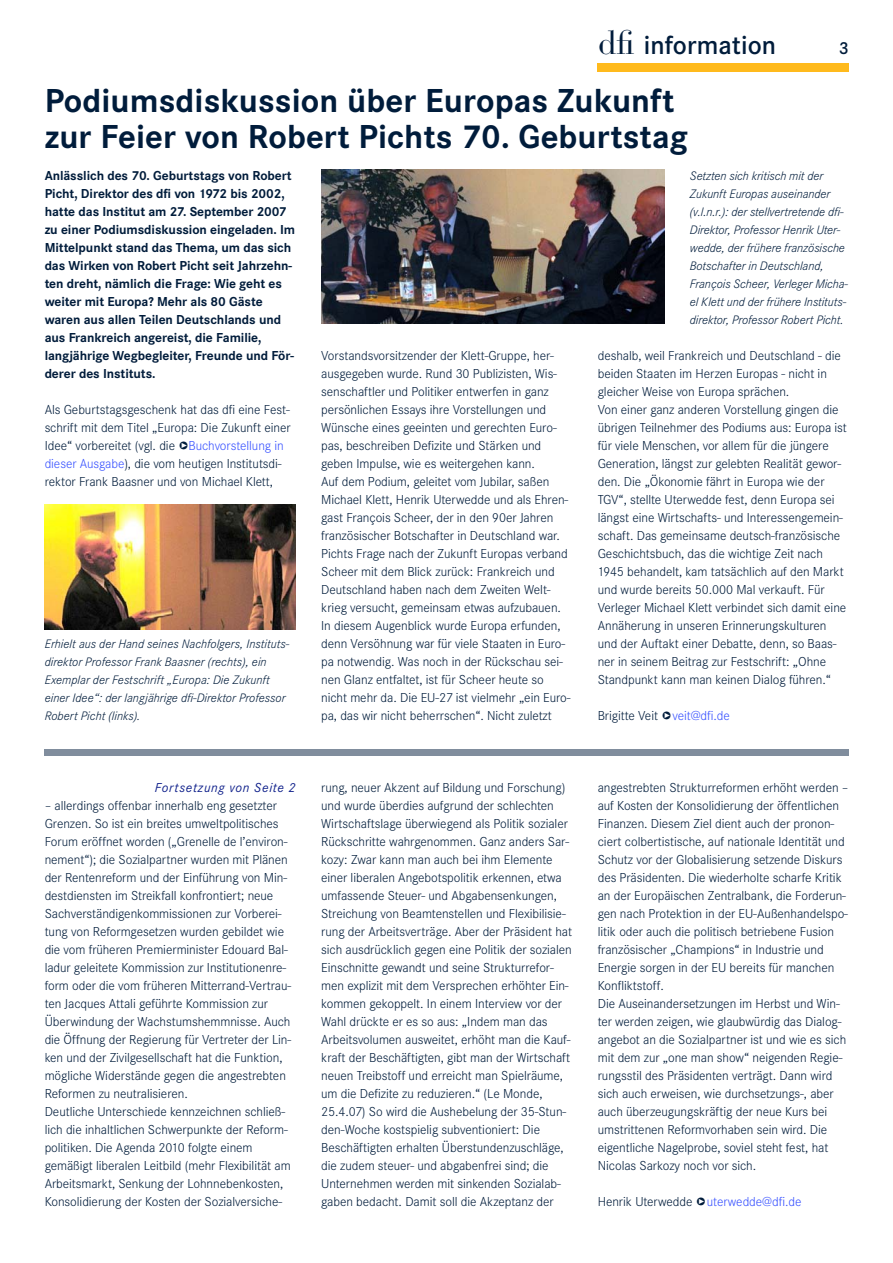
<style>
.page{position:relative;width:893px;height:1263px;background:#fff}
.page>*{position:absolute;margin:0;border:0;box-sizing:border-box;transform-origin:0 0}
.t1{font:700 34.5px/36px "Corporate S";letter-spacing:.005em;color:#001c3b}
.t2{font:600 27px "Corporate S";letter-spacing:.005em;color:#001c3b}
.t3{font:600 18px "Corporate S";color:#001c3b}
.t4{font:300 13.5px/18px "Corporate S";letter-spacing:-.005em;color:#001c3b}
.t5{font:700 13.5px/18px "Corporate S";letter-spacing:-.005em;color:#001c3b}
.t6{font:300 13.5px "Corporate S";letter-spacing:-.005em;color:#3751ff}
.t7{font:italic 13.5px "Corporate S";letter-spacing:.05em;color:#10218b}
.t8{font:italic 300 12.75px/18px "Corporate S";letter-spacing:-.005em;color:#001c3b}
.s1{font-family:"Bauer Bodoni";font-weight:400;font-size:33px}
.s2{color:#3751ff}
.s3{color:#001c3b}
</style>
<div class="page">
<div style="left:597px;top:63px;width:251px;height:9px;background:#ffba1d"></div>
<img style="left:45px;top:504px;width:250px;height:126px">
<img style="left:321px;top:170px;width:343px;height:154px">
<div style="left:45px;top:750px;width:803px;height:6px;background:#808d9d"></div>
<h2 class="t2" style="left:597px;top:34px;width:180px"><span class="s1">dfi</span> information</h2>
<h3 class="t3" style="left:838px;top:41px;width:11px">3</h3>
<h1 class="t1" style="left:45px;top:85px;width:645px">Podiumsdiskussion über Europas Zukunft zur Feier von Robert Pichts 70. Geburtstag</h1>
<p class="t5" style="left:45px;top:168px;width:252px">Anlässlich des 70. Geburtstags von Robert Picht, Direktor des dfi von 1972 bis 2002, hatte das Institut am 27. September 2007 zu einer Podiumsdiskussion eingeladen. Im Mittelpunkt stand das Thema, um das sich das Wirken von Robert Picht seit Jahrzehn&shy;ten dreht, nämlich die Frage: Wie geht es weiter mit Europa? Mehr als 80 Gäste waren aus allen Teilen Deutschlands und aus Frankreich angereist, die Familie, langjährige Wegbegleiter, Freunde und För&shy;derer des Instituts.</p>
<p class="t4" style="left:45px;top:402px;width:247px">Als Geburtstagsgeschenk hat das dfi eine Fest&shy;schrift mit dem Titel „Europa: Die Zukunft einer Idee“ vorbereitet (vgl. die ❑<span class="s2">Buchvorstellung in dieser Ausgabe</span>), die vom heutigen Institutsdi&shy;rektor Frank Baasner und von Michael Klett,</p>
<p class="t8" style="left:690px;top:168px;width:160px">Setzten sich kritisch mit der Zukunft Europas auseinander (v.l.n.r.): der stellvertretende dfi-Direktor, Professor Henrik Uter&shy;wedde, der frühere französische Botschafter in Deutschland, François Scheer, Verleger Micha&shy;el Klett und der frühere Instituts&shy;direktor, Professor Robert Picht.</p>
<p class="t4" style="left:321px;top:348px;width:251px">Vorstandsvorsitzender der Klett-Gruppe, her&shy;ausgegeben wurde. Rund 30 Publizisten, Wis&shy;senschaftler und Politiker entwerfen in ganz persönlichen Essays ihre Vorstellungen und Wünsche eines geeinten und gerechten Euro&shy;pas, beschreiben Defizite und Stärken und geben Impulse, wie es weitergehen kann.<br>Auf dem Podium, geleitet vom Jubilar, saßen Michael Klett, Henrik Uterwedde und als Ehren&shy;gast François Scheer, der in den 90er Jahren französischer Botschafter in Deutschland war.<br>Pichts Frage nach der Zukunft Europas verband Scheer mit dem Blick zurück: Frankreich und Deutschland haben nach dem Zweiten Welt&shy;krieg versucht, gemeinsam etwas aufzubauen.<br>In diesem Augenblick wurde Europa erfunden, denn Versöhnung war für viele Staaten in Euro&shy;pa notwendig. Was noch in der Rückschau sei&shy;nen Glanz entfaltet, ist für Scheer heute so nicht mehr da. Die EU-27 ist vielmehr „ein Euro&shy;pa, das wir nicht beherrschen“. Nicht zuletzt</p>
<p class="t4" style="left:597px;top:348px;width:251px">deshalb, weil Frankreich und Deutschland - die beiden Staaten im Herzen Europas - nicht in gleicher Weise von Europa sprächen.<br>Von einer ganz anderen Vorstellung gingen die übrigen Teilnehmer des Podiums aus: Europa ist für viele Menschen, vor allem für die jüngere Generation, längst zur gelebten Realität gewor&shy;den. Die „Ökonomie fährt in Europa wie der TGV“, stellte Uterwedde fest, denn Europa sei längst eine Wirtschafts- und Interessengemein&shy;schaft. Das gemeinsame deutsch-französische Geschichtsbuch, das die wichtige Zeit nach 1945 behandelt, kam tatsächlich auf den Markt und wurde bereits 50.000 Mal verkauft. Für Verleger Michael Klett verbindet sich damit eine Annäherung in unseren Erinnerungskulturen und der Auftakt einer Debatte, denn, so Baas&shy;ner in seinem Beitrag zur Festschrift: „Ohne Standpunkt kann man keinen Dialog führen.“</p>
<p class="t4" style="left:597px;top:708px;width:134px">Brigitte Veit ❑<span class="s2">veit@dfi.de</span></p>
<p class="t8" style="left:45px;top:636px;width:246px">Erhielt aus der Hand seines Nachfolgers, Instituts&shy;direktor Professor Frank Baasner (rechts), ein Exemplar der Festschrift „Europa: Die Zukunft einer Idee“: der langjährige dfi-Direktor Professor Robert Picht (links).</p>
<p class="t7" style="left:155px;top:782px;width:142px">Fortsetzung von Seite 2</p>
<p class="t4" style="left:45px;top:798px;width:248px">– allerdings offenbar innerhalb eng gesetzter Grenzen. So ist ein breites umweltpolitisches Forum eröffnet worden („Grenelle de l’environ&shy;nement“); die Sozialpartner wurden mit Plänen der Rentenreform und der Einführung von Min&shy;destdiensten im Streikfall konfrontiert; neue Sachverständigenkommissionen zur Vorberei&shy;tung von Reformgesetzen wurden gebildet wie die vom früheren Premierminister Edouard Bal&shy;ladur geleitete Kommission zur Institutionenre&shy;form oder die vom früheren Mitterrand-Vertrau&shy;ten Jacques Attali geführte Kommission zur Überwindung der Wachstumshemmnisse. Auch die Öffnung der Regierung für Vertreter der Lin&shy;ken und der Zivilgesellschaft hat die Funktion, mögliche Widerstände gegen die angestrebten Reformen zu neutralisieren.<br>Deutliche Unterschiede kennzeichnen schließ&shy;lich die inhaltlichen Schwerpunkte der Reform&shy;politiken. Die Agenda 2010 folgte einem gemäßigt liberalen Leitbild (mehr Flexibilität am Arbeitsmarkt, Senkung der Lohnnebenkosten, Konsolidierung der Kosten der Sozialversiche-</p>
<p class="t4" style="left:321px;top:780px;width:252px">rung, neuer Akzent auf Bildung und Forschung) und wurde überdies aufgrund der schlechten Wirtschaftslage überwiegend als Politik sozialer Rückschritte wahrgenommen. Ganz anders Sar&shy;kozy: Zwar kann man auch bei ihm Elemente einer liberalen Angebotspolitik erkennen, etwa umfassende Steuer- und Abgabensenkungen, Streichung von Beamtenstellen und Flexibilisie&shy;rung der Arbeitsverträge. Aber der Präsident hat sich ausdrücklich gegen eine Politik der sozialen Einschnitte gewandt und seine Strukturrefor&shy;men explizit mit dem Versprechen erhöhter Ein&shy;kommen gekoppelt. In einem Interview vor der Wahl drückte er es so aus: „Indem man das Arbeitsvolumen ausweitet, erhöht man die Kauf&shy;kraft der Beschäftigten, gibt man der Wirtschaft neuen Treibstoff und erreicht man Spielräume, um die Defizite zu reduzieren.“ (Le Monde, 25.4.07) So wird die Aushebelung der 35-Stun&shy;den-Woche kostspielig subventioniert: Die Beschäftigten erhalten Überstundenzuschläge, die zudem steuer- und abgabenfrei sind; die Unternehmen werden mit sinkenden Sozialab&shy;gaben bedacht. Damit soll die Akzeptanz der</p>
<p class="t4" style="left:597px;top:780px;width:252px">angestrebten Strukturreformen erhöht werden – auf Kosten der Konsolidierung der öffentlichen Finanzen. Diesem Ziel dient auch der pronon&shy;ciert colbertistische, auf nationale Identität und Schutz vor der Globalisierung setzende Diskurs des Präsidenten. Die wiederholte scharfe Kritik an der Europäischen Zentralbank, die Forderun&shy;gen nach Protektion in der EU-Außenhandelspo&shy;litik oder auch die politisch betriebene Fusion französischer „Champions“ in Industrie und Energie sorgen in der EU bereits für manchen Konfliktstoff.<br>Die Auseinandersetzungen im Herbst und Win&shy;ter werden zeigen, wie glaubwürdig das Dialog&shy;angebot an die Sozialpartner ist und wie es sich mit dem zur „one man show“ neigenden Regie&shy;rungsstil des Präsidenten verträgt. Dann wird sich auch erweisen, wie durchsetzungs-, aber auch überzeugungskräftig der neue Kurs bei umstrittenen Reformvorhaben sein wird. Die eigentliche Nagelprobe, soviel steht fest, hat Nicolas Sarkozy noch vor sich.</p>
<p class="t6" style="left:597px;top:1196px;width:205px"><span class="s3">Henrik Uterwedde</span> <span class="s3">❑</span>uterwedde@dfi.de</p>
</div>
